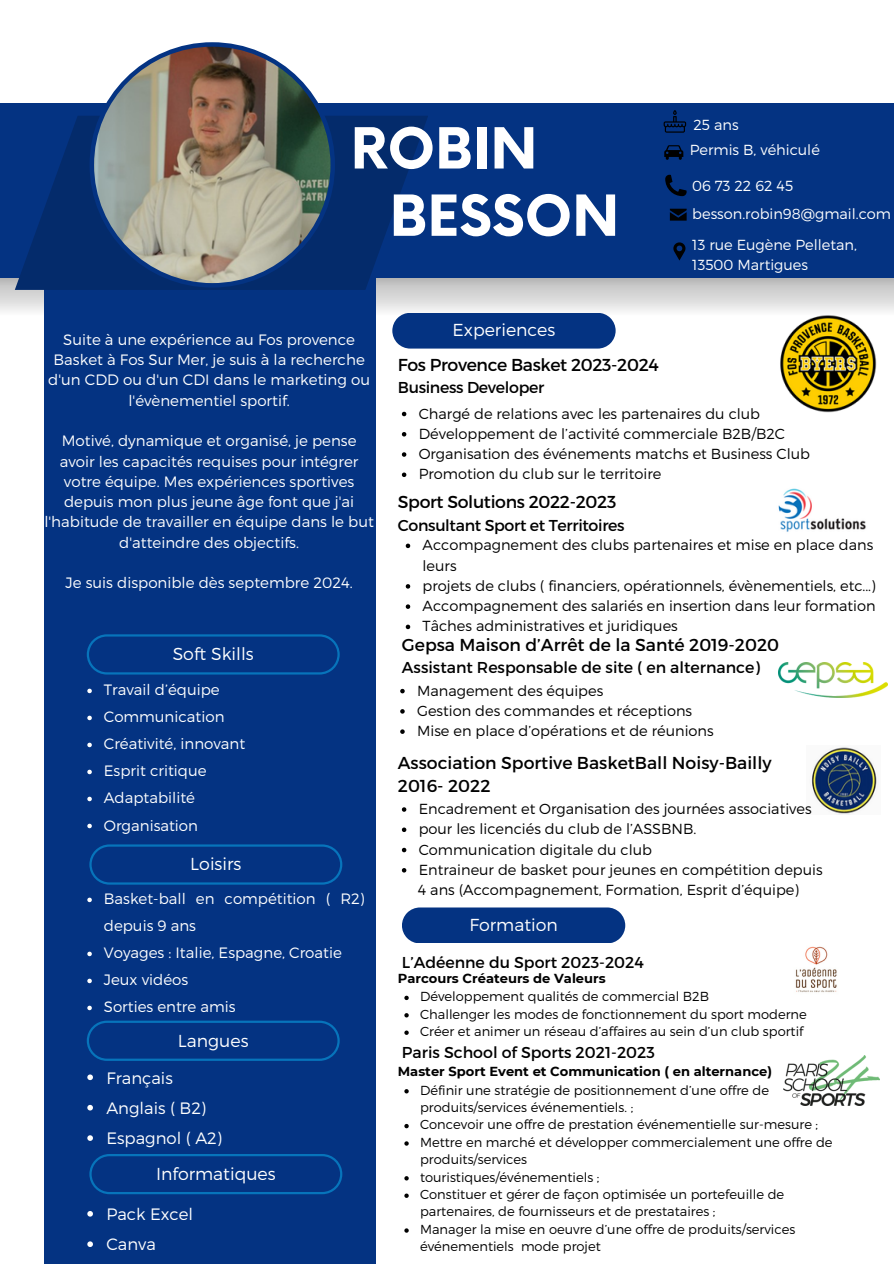
<style>
.page{position:relative;width:894px;height:1264px;background:#fff}
.page>*{position:absolute;margin:0;border:0;box-sizing:border-box;transform-origin:0 0}
.t1{font:700 55.05px "Now";color:#fff}
.t2{font:300 17.4px "Montserrat";color:#fff}
.t3{font:17.25px/23.7px "Montserrat";color:#010101}
.t4{font:17.25px "Montserrat";letter-spacing:-.02em;color:#010101}
.t5{font:300 16.5px "Montserrat";color:#fff}
.t6{font:15.75px "Montserrat";color:#010101}
.t7{font:15.75px "Montserrat";letter-spacing:-.02em;color:#010101}
.t8{font:300 15px/20.2px "Montserrat";color:#fff;text-align:center}
.t9{font:300 14.55px/20.2px "Montserrat";color:#010101}
.t10{font:300 14.55px/20.2px "Montserrat";color:#fff}
.t11{font:300 13.05px/17.4px "Montserrat";color:#010101}
.t12{font:700 13.05px "Montserrat";color:#010101}
</style>
<div class="page">
<svg style="left:0;top:277px;width:893px;height:54px"></svg>
<div style="left:44px;top:108px;width:332px;height:1155px;background:#043382"></div>
<div style="left:392px;top:313px;width:223px;height:35px;background:#043382"></div>
<div style="left:402px;top:907px;width:223px;height:36px;background:#043382"></div>
<div style="left:0;top:103px;width:893px;height:174px;background:#043382"></div>
<svg style="left:87px;top:1020px;width:252px;height:40px"></svg>
<svg style="left:89px;top:1154px;width:253px;height:40px"></svg>
<svg style="left:15px;top:116px;width:413px;height:174px;fill:#042b6b"></svg>
<svg style="left:89px;top:42px;width:246px;height:245px;background:#848785"></svg>
<svg style="left:673px;top:242px;width:13px;height:19px"></svg>
<svg style="left:89px;top:844px;width:253px;height:40px"></svg>
<svg style="left:87px;top:634px;width:252px;height:40px"></svg>
<svg style="left:664px;top:145px;width:19px;height:15px"></svg>
<svg style="left:665px;top:175px;width:22px;height:46px"></svg>
<svg style="left:663px;top:110px;width:23px;height:23px"></svg>
<img style="left:778px;top:488px;width:88px;height:44px">
<img style="left:811px;top:747px;width:66px;height:67px">
<img style="left:778px;top:662px;width:109px;height:35px">
<img style="left:778px;top:315px;width:98px;height:97px">
<img style="left:795px;top:946px;width:42px;height:47px">
<img style="left:783px;top:1055px;width:96px;height:50px">
<svg style="left:404px;top:1089px;width:4px;height:4px"></svg>
<svg style="left:404px;top:1123px;width:4px;height:5px"></svg>
<svg style="left:404px;top:1141px;width:4px;height:4px"></svg>
<svg style="left:404px;top:1176px;width:4px;height:4px"></svg>
<svg style="left:404px;top:1193px;width:4px;height:4px"></svg>
<svg style="left:404px;top:1228px;width:4px;height:4px"></svg>
<svg style="left:402px;top:412px;width:4px;height:4px"></svg>
<svg style="left:402px;top:432px;width:4px;height:4px"></svg>
<svg style="left:402px;top:452px;width:4px;height:5px"></svg>
<svg style="left:402px;top:472px;width:4px;height:5px"></svg>
<svg style="left:87px;top:1074px;width:6px;height:6px"></svg>
<svg style="left:87px;top:1104px;width:6px;height:6px"></svg>
<svg style="left:87px;top:1135px;width:6px;height:5px"></svg>
<svg style="left:87px;top:1211px;width:6px;height:5px"></svg>
<svg style="left:87px;top:1241px;width:6px;height:5px"></svg>
<svg style="left:405px;top:543px;width:5px;height:5px"></svg>
<svg style="left:405px;top:584px;width:5px;height:4px"></svg>
<svg style="left:405px;top:604px;width:5px;height:5px"></svg>
<svg style="left:405px;top:624px;width:5px;height:5px"></svg>
<svg style="left:400px;top:689px;width:4px;height:4px"></svg>
<svg style="left:400px;top:709px;width:4px;height:4px"></svg>
<svg style="left:400px;top:729px;width:4px;height:5px"></svg>
<svg style="left:87px;top:897px;width:5px;height:5px"></svg>
<svg style="left:87px;top:951px;width:5px;height:5px"></svg>
<svg style="left:87px;top:978px;width:5px;height:5px"></svg>
<svg style="left:87px;top:1005px;width:5px;height:5px"></svg>
<svg style="left:402px;top:807px;width:4px;height:4px"></svg>
<svg style="left:402px;top:827px;width:4px;height:5px"></svg>
<svg style="left:402px;top:847px;width:4px;height:5px"></svg>
<svg style="left:402px;top:868px;width:4px;height:4px"></svg>
<svg style="left:404px;top:995px;width:4px;height:5px"></svg>
<svg style="left:404px;top:1013px;width:4px;height:4px"></svg>
<svg style="left:404px;top:1030px;width:4px;height:4px"></svg>
<svg style="left:87px;top:688px;width:5px;height:5px"></svg>
<svg style="left:87px;top:715px;width:5px;height:5px"></svg>
<svg style="left:87px;top:742px;width:5px;height:5px"></svg>
<svg style="left:87px;top:769px;width:5px;height:5px"></svg>
<svg style="left:87px;top:796px;width:5px;height:5px"></svg>
<svg style="left:87px;top:823px;width:5px;height:5px"></svg>
<p class="t1" style="left:350px;top:119px;width:188px">ROBIN</p>
<p class="t1" style="left:389px;top:186px;width:231px">BESSON</p>
<p class="t10" style="left:693px;top:114px;width:47px">25 ans</p>
<p class="t10" style="left:689px;top:139px;width:132px">Permis B, véhiculé</p>
<h3 class="t10" style="left:691px;top:175px;width:103px">06 73 22 62 45</h3>
<h3 class="t10" style="left:692px;top:203px;width:200px">besson.robin98@gmail.com</h3>
<p class="t10" style="left:692px;top:234px;width:166px">13 rue Eugène Pelletan,<br>13500 Martigues</p>
<h2 class="t8" style="left:48px;top:329px;width:323px">Suite à une expérience au Fos provence Basket à Fos Sur Mer, je suis à la recherche d'un CDD ou d'un CDI dans le marketing ou l'évènementiel sportif.</h2>
<p class="t8" style="left:44px;top:430px;width:331px">Motivé, dynamique et organisé, je pense avoir les capacités requises pour intégrer votre équipe. Mes expériences sportives depuis mon plus jeune âge font que j'ai l'habitude de travailler en équipe dans le but d'atteindre des objectifs.</p>
<p class="t8" style="left:66px;top:572px;width:288px">Je suis disponible dès septembre 2024.</p>
<p class="t2" style="left:173px;top:642px;width:82px">Soft Skills</p>
<p class="t8" style="left:104px;top:679px;width:117px">Travail d’équipe</p>
<p class="t8" style="left:104px;top:706px;width:122px">Communication</p>
<p class="t8" style="left:104px;top:733px;width:143px">Créativité, innovant</p>
<h2 class="t8" style="left:104px;top:760px;width:104px">Esprit critique</h2>
<p class="t8" style="left:104px;top:787px;width:93px">Adaptabilité</p>
<h4 class="t8" style="left:104px;top:814px;width:96px">Organisation</h4>
<h3 class="t2" style="left:190px;top:852px;width:53px">Loisirs</h3>
<h2 class="t8" style="left:104px;top:884px;width:262px;line-height:27px;text-align:left">Basket-ball en compétition ( R2) depuis 9 ans</h2>
<p class="t8" style="left:104px;top:942px;width:239px">Voyages : Italie, Espagne, Croatie</p>
<p class="t8" style="left:104px;top:969px;width:86px">Jeux vidéos</p>
<p class="t8" style="left:104px;top:996px;width:133px">Sorties entre amis</p>
<h3 class="t2" style="left:178px;top:1029px;width:72px">Langues</h3>
<h2 class="t5" style="left:106px;top:1066px;width:68px">Français</h2>
<p class="t5" style="left:106px;top:1097px;width:101px">Anglais ( B2)</p>
<p class="t5" style="left:106px;top:1127px;width:117px">Espagnol ( A2)</p>
<h1 class="t2" style="left:156px;top:1162px;width:121px">Informatiques</h1>
<h3 class="t5" style="left:106px;top:1203px;width:88px">Pack Excel</h3>
<h2 class="t5" style="left:106px;top:1233px;width:51px">Canva</h2>
<p class="t2" style="left:452px;top:319px;width:104px">Experiences</p>
<p class="t4" style="left:398px;top:353px;width:262px">Fos Provence Basket 2023-2024</p>
<p class="t7" style="left:398px;top:377px;width:148px">Business Developer</p>
<h2 class="t9" style="left:418px;top:402px;width:343px">Chargé de relations avec les partenaires du club</h2>
<p class="t9" style="left:418px;top:423px;width:368px">Développement de l’activité commerciale B2B/B2C</p>
<p class="t9" style="left:418px;top:443px;width:392px">Organisation des événements matchs et Business Club</p>
<p class="t9" style="left:418px;top:463px;width:244px">Promotion du club sur le territoire</p>
<p class="t4" style="left:398px;top:491px;width:220px">Sport Solutions 2022-2023</p>
<p class="t7" style="left:398px;top:515px;width:228px">Consultant Sport et Territoires</p>
<h2 class="t9" style="left:422px;top:534px;width:452px">Accompagnement des clubs partenaires et mise en place dans leurs</h2>
<p class="t9" style="left:422px;top:575px;width:454px">projets de clubs ( financiers, opérationnels, évènementiels, etc...)</p>
<p class="t9" style="left:422px;top:595px;width:454px">Accompagnement des salariés en insertion dans leur formation</p>
<p class="t9" style="left:422px;top:615px;width:257px">Tâches administratives et juridiques</p>
<p class="t3" style="left:402px;top:632px;width:378px">Gepsa Maison d’Arrêt de la Santé 2019-2020</p>
<p class="t6" style="left:402px;top:657px;width:359px">Assistant Responsable de site ( en alternance)</p>
<p class="t9" style="left:417px;top:679px;width:188px">Management des équipes</p>
<h2 class="t9" style="left:417px;top:700px;width:276px">Gestion des commandes et réceptions</h2>
<p class="t9" style="left:417px;top:720px;width:298px">Mise en place d’opérations et de réunions</p>
<p class="t3" style="left:398px;top:750px;width:375px">Association Sportive BasketBall Noisy-Bailly<br>2016- 2022</p>
<p class="t9" style="left:418px;top:798px;width:394px">Encadrement et Organisation des journées associatives</p>
<p class="t9" style="left:418px;top:818px;width:279px">pour les licenciés du club de l’ASSBNB.</p>
<h2 class="t9" style="left:418px;top:838px;width:235px">Communication digitale du club</h2>
<p class="t9" style="left:418px;top:858px;width:405px">Entraineur de basket pour jeunes en compétition depuis</p>
<p class="t9" style="left:418px;top:879px;width:382px">4 ans (Accompagnement, Formation, Esprit d’équipe)</p>
<p class="t2" style="left:469px;top:913px;width:90px">Formation</p>
<h3 class="t6" style="left:402px;top:952px;width:243px">L’Adéenne du Sport 2023-2024</h3>
<h2 class="t12" style="left:398px;top:970px;width:209px">Parcours Créateurs de Valeurs</h2>
<p class="t11" style="left:420px;top:987px;width:290px">Développement qualités de commercial B2B</p>
<h2 class="t11" style="left:420px;top:1004px;width:388px">Challenger les modes de fonctionnement du sport moderne</h2>
<h4 class="t11" style="left:420px;top:1021px;width:385px">Créer et animer un réseau d’affaires au sein d’un club sportif</h4>
<p class="t6" style="left:402px;top:1042px;width:254px">Paris School of Sports 2021-2023</p>
<p class="t12" style="left:398px;top:1063px;width:375px">Master Sport Event et Communication ( en alternance)</p>
<p class="t11" style="left:420px;top:1080px;width:350px">Définir une stratégie de positionnement d’une offre de produits/services événementiels. ;</p>
<p class="t11" style="left:420px;top:1115px;width:399px">Concevoir une offre de prestation événementielle sur-mesure ;</p>
<h2 class="t11" style="left:420px;top:1132px;width:414px">Mettre en marché et développer commercialement une offre de produits/services</h2>
<p class="t11" style="left:420px;top:1167px;width:181px">touristiques/événementiels ;</p>
<p class="t11" style="left:420px;top:1184px;width:365px">Constituer et gérer de façon optimisée un portefeuille de partenaires, de fournisseurs et de prestataires ;</p>
<p class="t11" style="left:420px;top:1219px;width:377px">Manager la mise en oeuvre d’une offre de produits/services événementiels mode projet</p>
</div>
